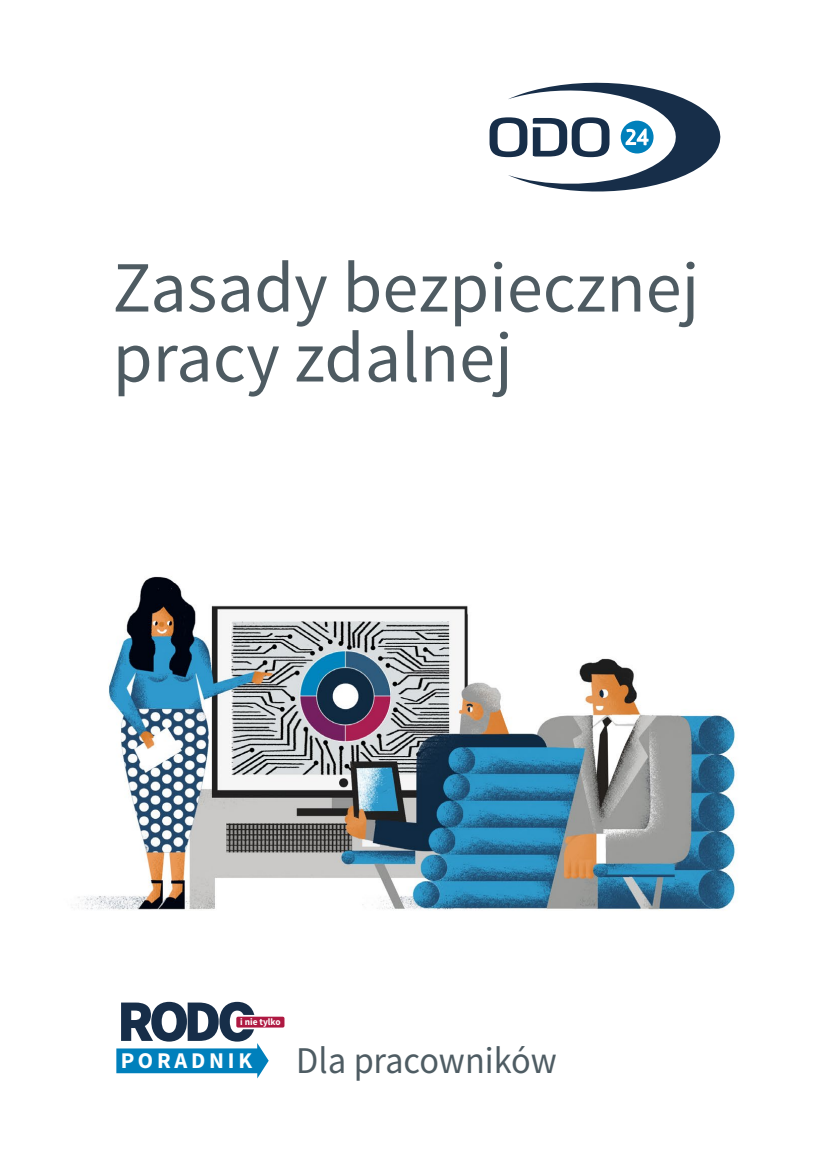
<style>
.page{position:relative;width:819px;height:1166px;background:#fff}
.page>*{position:absolute;margin:0;border:0;box-sizing:border-box;transform-origin:0 0}
.t1{font:72.1px/70px "Source Sans Pro";color:#4e5b62}
.t2{font:37.8px "Source Sans Pro";letter-spacing:-.005em;color:#4e5c63;scale:.96 1}
.t3{font:700 9.62px "Source Sans Pro";color:#fff}
.s1{font-weight:700;font-size:22.4px;color:#fff}
</style>
<div class="page">
<svg style="left:489px;top:82px;width:232px;height:110px"></svg>
<svg style="left:116px;top:1002px;width:153px;height:76px"></svg>
<div style="left:235px;top:1016px;width:50px;height:12px;background:#af1942;border-radius:3px"></div>
<div style="left:234px;top:1015px;width:52px;height:14px;border:2px solid #fff;border-radius:3px"></div>
<img style="left:72px;top:576px;width:665px;height:335px">
<p class="t1" style="left:113px;top:254px;width:588px">Zasady bezpiecznej pracy zdalnej</p>
<p class="t3" style="left:240px;top:1016px;width:42px">i nie tylko</p>
<p class="t2" style="left:121px;top:1037px;width:455px"><span class="s1">P O R A D N I K</span> Dla pracowników</p>
</div>
